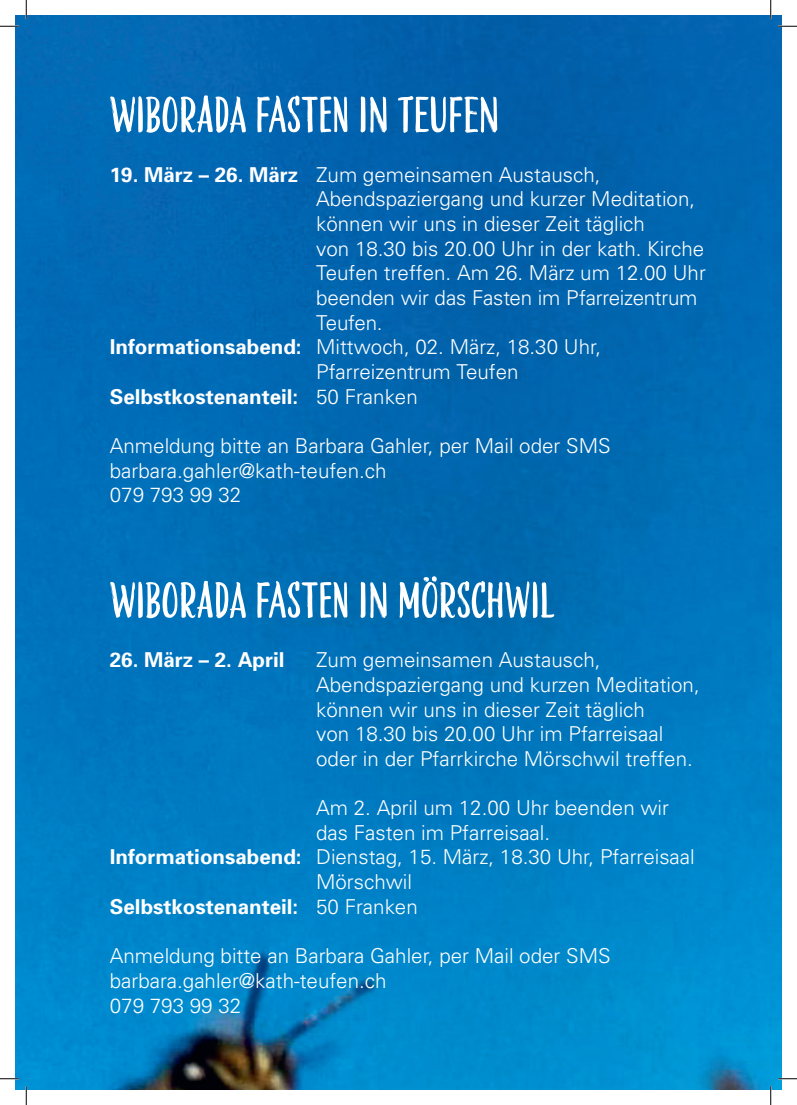
<style>
.page{position:relative;width:797px;height:1105px;background:#fff}
.page>*{position:absolute;margin:0;border:0;box-sizing:border-box;transform-origin:0 0}
.t1{font:54.12px "Liebe Doris";letter-spacing:.01em;color:#fff}
.t2{font:300 20.5px/24.6px "Univers";color:#fff}
.t3{font:700 20.5px "Univers";color:#fff}
.s1{font-weight:700}
.s2{font-weight:300}
</style>
<div class="page">
<img style="left:16px;top:16px;width:765px;height:1073px">
<svg style="left:0;top:25px;width:19px;height:2px"></svg>
<svg style="left:778px;top:25px;width:19px;height:2px"></svg>
<svg style="left:0;top:1078px;width:19px;height:1px"></svg>
<svg style="left:778px;top:1078px;width:19px;height:1px"></svg>
<svg style="left:25px;top:0;width:2px;height:19px"></svg>
<svg style="left:25px;top:1086px;width:2px;height:19px"></svg>
<svg style="left:770px;top:0;width:1px;height:19px"></svg>
<svg style="left:770px;top:1086px;width:1px;height:19px"></svg>
<h1 class="t1" style="left:110px;top:82px;width:390px">WIBORADA FASTEN IN TEUFEN</h1>
<p class="t2" style="left:110px;top:162px;width:492px"><span class="s1">19. März – 26. März</span> Zum gemeinsamen Austausch,</p>
<p class="t2" style="left:316px;top:186px;width:380px">Abendspaziergang und kurzer Meditation,</p>
<p class="t2" style="left:316px;top:211px;width:330px">können wir uns in dieser Zeit täglich</p>
<p class="t2" style="left:316px;top:236px;width:390px">von 18.30 bis 20.00 Uhr in der kath. Kirche</p>
<p class="t2" style="left:316px;top:260px;width:391px">Teufen treffen. Am 26. März um 12.00 Uhr</p>
<p class="t2" style="left:316px;top:285px;width:383px">beenden wir das Fasten im Pfarreizentrum</p>
<p class="t2" style="left:316px;top:309px;width:68px">Teufen.</p>
<p class="t2" style="left:110px;top:334px;width:493px"><span class="s1">Informationsabend:</span> Mittwoch, 02. März, 18.30 Uhr,</p>
<p class="t2" style="left:316px;top:359px;width:204px">Pfarreizentrum Teufen</p>
<p class="t3" style="left:110px;top:383px;width:309px">Selbstkostenanteil: <span class="s2">50 Franken</span></p>
<p class="t2" style="left:110px;top:433px;width:502px">Anmeldung bitte an Barbara Gahler, per Mail oder SMS barbara.gahler@kath-teufen.ch<br>079 793 99 32</p>
<h1 class="t1" style="left:110px;top:567px;width:446px">WIBORADA FASTEN IN MÖRSCHWIL</h1>
<p class="t3" style="left:110px;top:647px;width:176px">26. März – 2. April</p>
<p class="t2" style="left:316px;top:647px;width:385px">Zum gemeinsamen Austausch, Abendspaziergang und kurzen Meditation, können wir uns in dieser Zeit täglich<br>von 18.30 bis 20.00 Uhr im Pfarreisaal oder in der Pfarrkirche Mörschwil treffen.</p>
<p class="t2" style="left:316px;top:795px;width:354px">Am 2. April um 12.00 Uhr beenden wir</p>
<p class="t2" style="left:316px;top:820px;width:235px">das Fasten im Pfarreisaal.</p>
<p class="t2" style="left:110px;top:844px;width:586px"><span class="s1">Informationsabend:</span> Dienstag, 15. März, 18.30 Uhr, Pfarreisaal</p>
<p class="t2" style="left:316px;top:869px;width:97px">Mörschwil</p>
<p class="t3" style="left:110px;top:893px;width:309px">Selbstkostenanteil: <span class="s2">50 Franken</span></p>
<p class="t2" style="left:110px;top:943px;width:502px">Anmeldung bitte an Barbara Gahler, per Mail oder SMS barbara.gahler@kath-teufen.ch<br>079 793 99 32</p>
</div>
